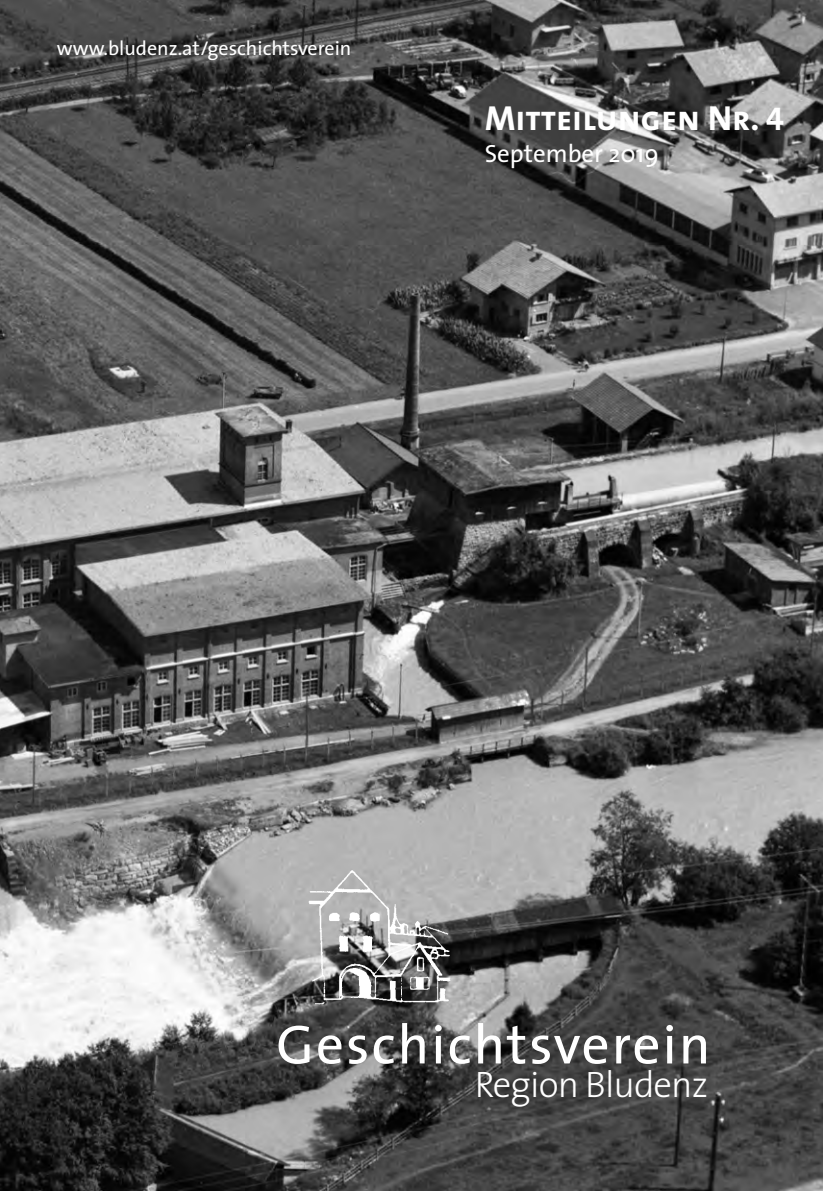
<style>
.page{position:relative;width:823px;height:1191px;background:#fff}
.page>*{position:absolute;margin:0;border:0;box-sizing:border-box;transform-origin:0 0}
.t1{font:55.4px "The Sans";letter-spacing:.035em;color:#fff}
.t2{font:300 37px "The Sans";letter-spacing:-.025em;color:#fff}
.t3{font:35px "The Sans Bold Caps";color:#fff}
.t4{font:25px "The Sans";color:#fff}
.t5{font:20px "The Sans";color:#fff}
.s1{font-size:33px}
</style>
<div class="page">
<img style="left:0;top:0;width:822px;height:1191px">
<img style="left:301px;top:864px;width:171px;height:146px">
<p class="t5" style="left:57px;top:40px;width:296px">www.bludenz.at/geschichtsverein</p>
<h3 class="t3" style="left:484px;top:106px;width:300px">Mitteilungen Nr. <span class="s1">4</span></h3>
<p class="t4" style="left:484px;top:144px;width:176px">September 2019</p>
<h1 class="t1" style="left:276px;top:1023px;width:435px">Geschichtsverein</h1>
<h2 class="t2" style="left:474px;top:1070px;width:234px">Region Bludenz</h2>
</div>
